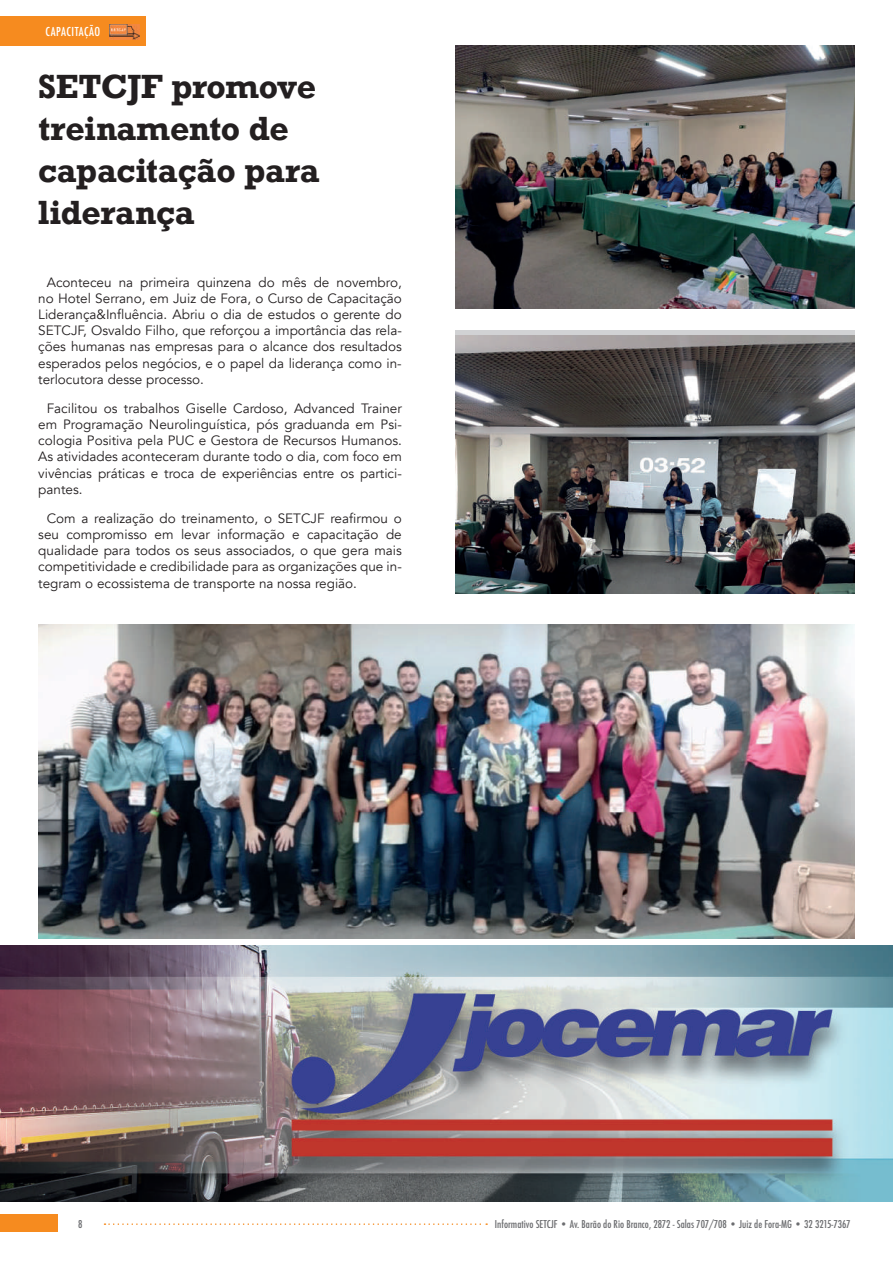
<style>
.page{position:relative;width:893px;height:1263px;background:#fff}
.page>*{position:absolute;margin:0;border:0;box-sizing:border-box;transform-origin:0 0}
.t1{font:700 31.5px/42px "Rockwell";letter-spacing:-.01em;color:#231f20}
.t2{font:13.5px/16.2px "Avenir";color:#231f20;text-align:justify}
.t3{font:500 condensed 12px "Futura";letter-spacing:.04em;color:#fff}
.t4{font:500 condensed 10.5px "Futura";color:#6c6d70}
</style>
<div class="page">
<div style="left:0;top:17px;width:146px;height:29px;background:#f68b1f"></div>
<svg style="left:104px;top:1223px;width:383px;height:2px"></svg>
<div style="left:0;top:1214px;width:57px;height:18px;background:#f68b1f"></div>
<img style="left:109px;top:24px;width:31px;height:16px">
<img style="left:0;top:946px;width:893px;height:255px">
<img style="left:38px;top:624px;width:817px;height:315px">
<img style="left:455px;top:46px;width:400px;height:262px">
<img style="left:455px;top:335px;width:400px;height:258px">
<p class="t3" style="left:46px;top:24px;width:56px">CAPACITAÇÃO</p>
<h1 class="t1" style="left:38px;top:65px;width:283px">SETCJF promove treinamento de capacitação para liderança</h1>
<p class="t2" style="left:38px;top:274px;width:365px;text-indent:9px">Aconteceu na primeira quinzena do mês de novembro, no Hotel Serrano, em Juiz de Fora, o Curso de Capacitação Liderança&amp;Influência. Abriu o dia de estudos o gerente do SETCJF, Osvaldo Filho, que reforçou a importância das rela&shy;ções humanas nas empresas para o alcance dos resultados esperados pelos negócios, e o papel da liderança como in&shy;terlocutora desse processo.</p>
<p class="t2" style="left:38px;top:400px;width:365px;text-indent:9px">Facilitou os trabalhos Giselle Cardoso, Advanced Trainer em Programação Neurolinguística, pós graduanda em Psi&shy;cologia Positiva pela PUC e Gestora de Recursos Humanos.<br>As atividades aconteceram durante todo o dia, com foco em vivências práticas e troca de experiências entre os partici&shy;pantes.</p>
<p class="t2" style="left:38px;top:510px;width:365px;text-indent:9px">Com a realização do treinamento, o SETCJF reafirmou o seu compromisso em levar informação e capacitação de qualidade para todos os seus associados, o que gera mais competitividade e credibilidade para as organizações que in&shy;tegram o ecossistema de transporte na nossa região.</p>
<p class="t4" style="left:78px;top:1217px;width:6px">8</p>
<p class="t4" style="left:495px;top:1217px;width:357px">Informativo SETCJF • Av. Barão do Rio Branco, 2872 - Salas 707/708 • Juiz de Fora-MG • 32 3215-7367</p>
</div>
